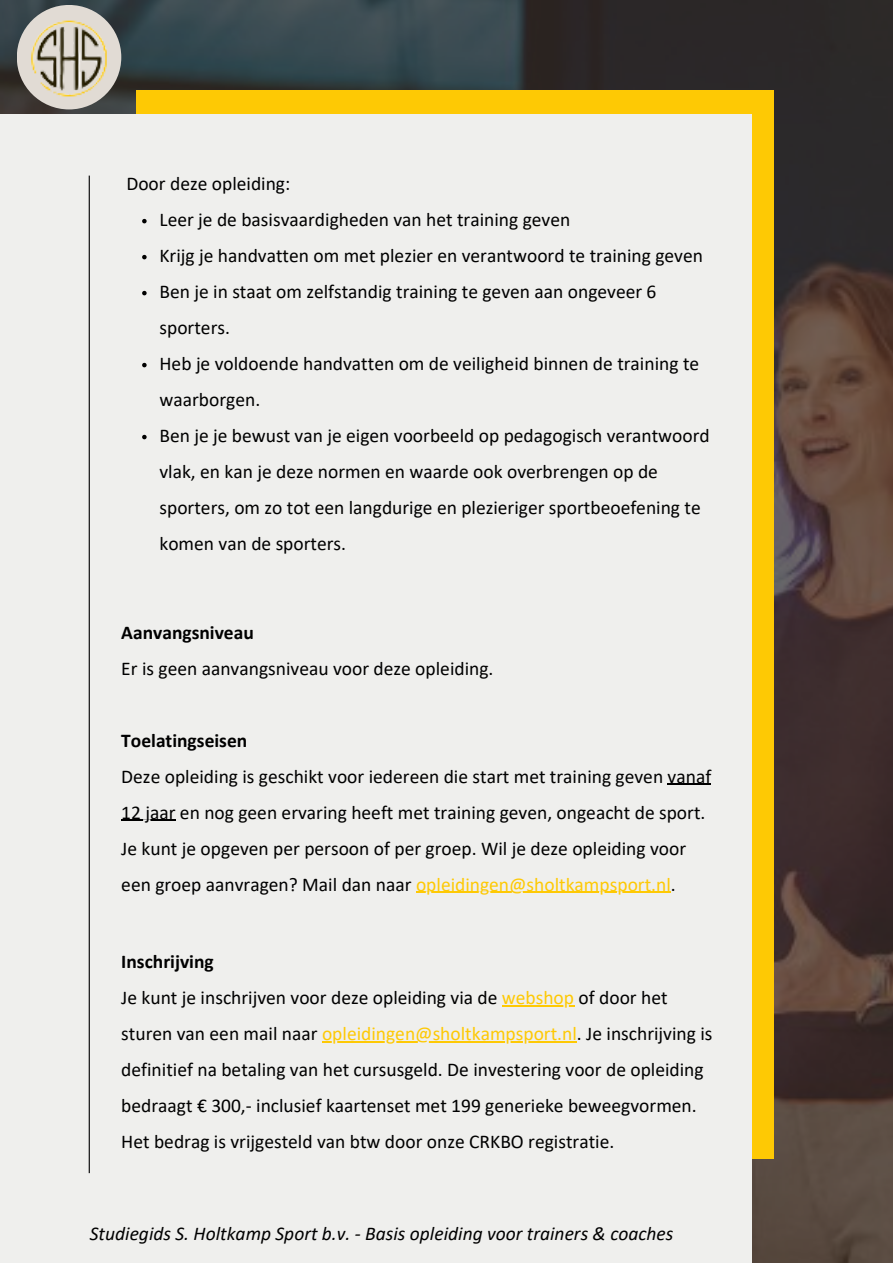
<style>
.page{position:relative;width:893px;height:1264px;background:#fff}
.page>*{position:absolute;margin:0;border:0;box-sizing:border-box;transform-origin:0 0}
.t1{font:19.5px/36px "Calibri";color:#000}
.t2{font:italic 19.5px "Calibri";color:#000}
.t3{font:700 19.5px "Calibri";color:#000}
.s1{color:#fec904}
</style>
<div class="page">
<img style="left:0;top:0;width:892px;height:1262px">
<div style="left:136px;top:90px;width:637px;height:1068px;background:#fec904"></div>
<div style="left:0;top:114px;width:751px;height:1148px;background:#efefed"></div>
<hr style="left:89px;top:176px;width:1px;height:997px;background:#000">
<svg style="left:142px;top:219px;width:5px;height:4px"></svg>
<svg style="left:142px;top:255px;width:5px;height:4px"></svg>
<svg style="left:142px;top:291px;width:5px;height:4px"></svg>
<svg style="left:142px;top:363px;width:5px;height:4px"></svg>
<svg style="left:142px;top:435px;width:5px;height:4px"></svg>
<div style="left:17px;top:5px;width:104px;height:104px;background:#e1dbd4;border-radius:50%"></div>
<img style="left:26px;top:13px;width:86px;height:88px">
<hr style="left:667px;top:783px;width:44px;height:2px;background:#000">
<hr style="left:121px;top:819px;width:54px;height:2px;background:#000">
<hr style="left:416px;top:891px;width:254px;height:2px;background:#fec904">
<hr style="left:502px;top:1005px;width:72px;height:1px;background:#fec904">
<hr style="left:322px;top:1041px;width:255px;height:1px;background:#fec904">
<p class="t1" style="left:126px;top:167px;width:165px">Door deze opleiding:</p>
<p class="t1" style="left:159px;top:203px;width:412px">Leer je de basisvaardigheden van het training geven</p>
<p class="t1" style="left:159px;top:239px;width:545px">Krijg je handvatten om met plezier en verantwoord te training geven</p>
<p class="t1" style="left:159px;top:275px;width:498px">Ben je in staat om zelfstandig training te geven aan ongeveer 6 sporters.</p>
<p class="t1" style="left:159px;top:347px;width:541px">Heb je voldoende handvatten om de veiligheid binnen de training te waarborgen.</p>
<p class="t1" style="left:159px;top:418px;width:551px">Ben je je bewust van je eigen voorbeeld op pedagogisch verantwoord vlak, en kan je deze normen en waarde ook overbrengen op de sporters, om zo tot een langdurige en plezieriger sportbeoefening te komen van de sporters.</p>
<p class="t3" style="left:121px;top:624px;width:134px">Aanvangsniveau</p>
<p class="t1" style="left:121px;top:652px;width:373px">Er is geen aanvangsniveau voor deze opleiding.</p>
<p class="t3" style="left:121px;top:732px;width:127px">Toelatingseisen</p>
<p class="t1" style="left:121px;top:759px;width:591px">Deze opleiding is geschikt voor iedereen die start met training geven vanaf 12 jaar en nog geen ervaring heeft met training geven, ongeacht de sport.<br>Je kunt je opgeven per persoon of per groep. Wil je deze opleiding voor een groep aanvragen? Mail dan naar <span class="s1">opleidingen@sholtkampsport.nl</span>.</p>
<p class="t3" style="left:121px;top:953px;width:94px">Inschrijving</p>
<p class="t1" style="left:121px;top:981px;width:592px">Je kunt je inschrijven voor deze opleiding via de <span class="s1">webshop</span> of door het sturen van een mail naar <span class="s1">opleidingen@sholtkampsport.nl</span>. Je inschrijving is definitief na betaling van het cursusgeld. De investering voor de opleiding bedraagt € 300,- inclusief kaartenset met 199 generieke beweegvormen.<br>Het bedrag is vrijgesteld van btw door onze CRKBO registratie.</p>
<p class="t2" style="left:90px;top:1225px;width:585px">Studiegids S. Holtkamp Sport b.v. - Basis opleiding voor trainers &amp; coaches</p>
</div>
